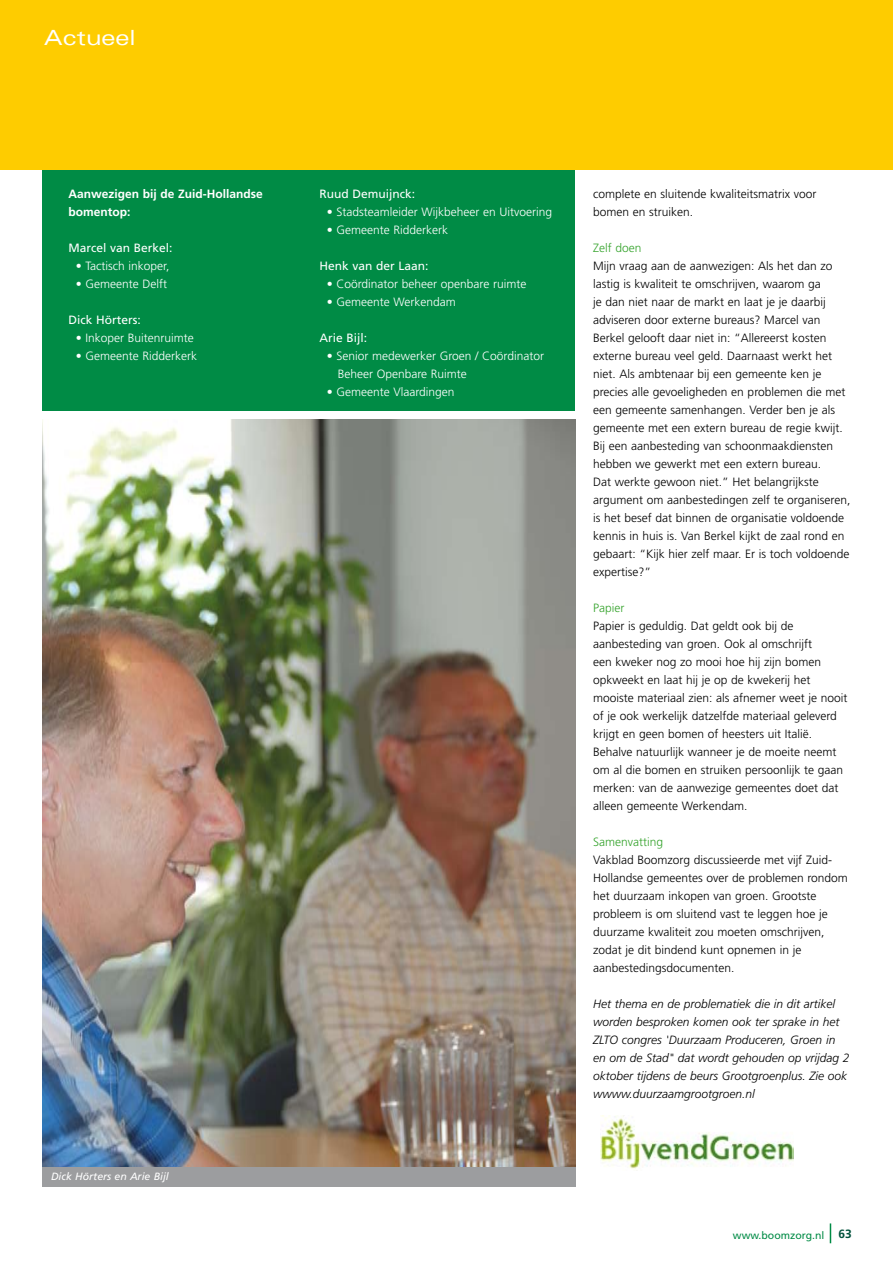
<style>
.page{position:relative;width:893px;height:1263px;background:#fff}
.page>*{position:absolute;margin:0;border:0;box-sizing:border-box;transform-origin:0 0}
.t1{font:expanded 21px "Univers";color:#fff}
.t2{font:300 12px/18px "Frutiger";color:#000}
.t3{font:300 12px/18px "Frutiger";color:#fff}
.t4{font:italic 300 12px/18px "Frutiger";color:#000}
.t5{font:12px "Frutiger";color:#fff}
.t6{font:700 12px/18px "Frutiger";color:#fff}
.t7{font:300 12px "Frutiger";color:#35a32c}
.t8{font:italic 10.5px "Frutiger";color:#fff}
.t9{font:10.5px "Frutiger";color:#008b45}
.s1{font-weight:700;font-size:12px;color:#00513c}
</style>
<div class="page">
<svg style="left:830px;top:1223px;width:1px;height:20px"></svg>
<div style="left:0;top:0;width:893px;height:170px;background:#fecc00"></div>
<img style="left:43px;top:420px;width:533px;height:747px">
<div style="left:43px;top:1167px;width:533px;height:19px;background:#9c9d9f"></div>
<div style="left:43px;top:170px;width:532px;height:241px;background:#008b45"></div>
<img style="left:601px;top:1115px;width:193px;height:54px">
<h1 class="t1" style="left:44px;top:25px;width:93px">Actueel</h1>
<p class="t6" style="left:69px;top:185px;width:196px">Aanwezigen bij de Zuid-Hollandse bomentop:</p>
<p class="t5" style="left:69px;top:241px;width:106px">Marcel van Berkel:</p>
<p class="t3" style="left:76px;top:257px;width:95px">• Tactisch inkoper,</p>
<p class="t3" style="left:76px;top:275px;width:93px">• Gemeente Delft</p>
<p class="t5" style="left:69px;top:313px;width:74px">Dick Hörters:</p>
<p class="t3" style="left:76px;top:329px;width:120px">• Inkoper Buitenruimte</p>
<p class="t3" style="left:76px;top:347px;width:123px">• Gemeente Ridderkerk</p>
<p class="t8" style="left:51px;top:1170px;width:119px">Dick Hörters en Arie Bijl</p>
<p class="t5" style="left:319px;top:187px;width:97px">Ruud Demuijnck:</p>
<p class="t3" style="left:327px;top:203px;width:227px">• Stadsteamleider Wijkbeheer en Uitvoering</p>
<p class="t3" style="left:327px;top:221px;width:123px">• Gemeente Ridderkerk</p>
<p class="t5" style="left:319px;top:259px;width:111px">Henk van der Laan:</p>
<p class="t3" style="left:327px;top:275px;width:201px">• Coördinator beheer openbare ruimte</p>
<p class="t3" style="left:327px;top:293px;width:131px">• Gemeente Werkendam</p>
<p class="t5" style="left:319px;top:331px;width:49px">Arie Bijl:</p>
<p class="t3" style="left:338px;top:347px;width:208px;text-indent:-11px">• Senior medewerker Groen / Coördinator<br>Beheer Openbare Ruimte</p>
<p class="t3" style="left:327px;top:383px;width:129px">• Gemeente Vlaardingen</p>
<p class="t2" style="left:593px;top:185px;width:225px">complete en sluitende kwaliteitsmatrix voor bomen en struiken.</p>
<p class="t7" style="left:593px;top:241px;width:50px">Zelf doen</p>
<p class="t2" style="left:593px;top:257px;width:259px">Mijn vraag aan de aanwezigen: Als het dan zo lastig is kwaliteit te omschrijven, waarom ga<br>je dan niet naar de markt en laat je je daarbij adviseren door externe bureaus? Marcel van Berkel gelooft daar niet in: “Allereerst kosten externe bureau veel geld. Daarnaast werkt het niet. Als ambtenaar bij een gemeente ken je precies alle gevoeligheden en problemen die met een gemeente samenhangen. Verder ben je als gemeente met een extern bureau de regie kwijt.<br>Bij een aanbesteding van schoonmaakdiensten hebben we gewerkt met een extern bureau.<br>Dat werkte gewoon niet.” Het belangrijkste argument om aanbestedingen zelf te organiseren, is het besef dat binnen de organisatie voldoende kennis in huis is. Van Berkel kijkt de zaal rond en gebaart: “Kijk hier zelf maar. Er is toch voldoende expertise?”</p>
<p class="t7" style="left:593px;top:601px;width:33px">Papier</p>
<p class="t2" style="left:593px;top:617px;width:256px">Papier is geduldig. Dat geldt ook bij de aanbesteding van groen. Ook al omschrijft<br>een kweker nog zo mooi hoe hij zijn bomen opkweekt en laat hij je op de kwekerij het mooiste materiaal zien: als afnemer weet je nooit of je ook werkelijk datzelfde materiaal geleverd krijgt en geen bomen of heesters uit Italië.<br>Behalve natuurlijk wanneer je de moeite neemt om al die bomen en struiken persoonlijk te gaan merken: van de aanwezige gemeentes doet dat alleen gemeente Werkendam.</p>
<p class="t7" style="left:593px;top:835px;width:71px">Samenvatting</p>
<p class="t2" style="left:593px;top:851px;width:256px">Vakblad Boomzorg discussieerde met vijf Zuid-Hollandse gemeentes over de problemen rondom het duurzaam inkopen van groen. Grootste probleem is om sluitend vast te leggen hoe je duurzame kwaliteit zou moeten omschrijven, zodat je dit bindend kunt opnemen in je aanbestedingsdocumenten.</p>
<p class="t4" style="left:593px;top:995px;width:258px">Het thema en de problematiek die in dit artikel worden besproken komen ook ter sprake in het ZLTO congres 'Duurzaam Produceren, Groen in en om de Stad" dat wordt gehouden op vrijdag 2 oktober tijdens de beurs Grootgroenplus. Zie ook wwww.duurzaamgrootgroen.nl</p>
<p class="t9" style="left:733px;top:1229px;width:121px">www.boomzorg.nl <span class="s1">63</span></p>
</div>
